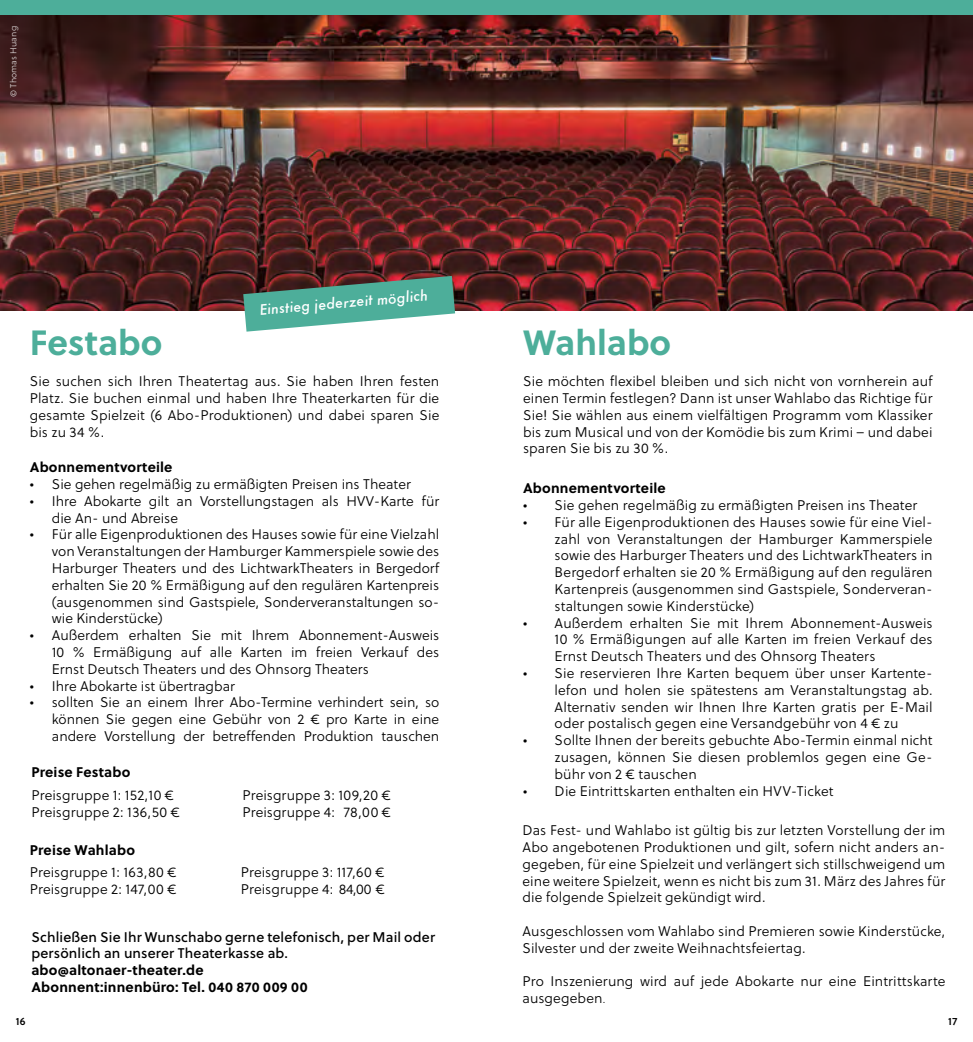
<style>
.page{position:relative;width:973px;height:1042px;background:#fff}
.page>*{position:absolute;margin:0;border:0;box-sizing:border-box;transform-origin:0 0}
.t1{font:700 35px "Soleil";color:#4dae9a}
.t2{font:14px/16.8px "Soleil Lt";letter-spacing:.005em;color:#000;text-align:justify}
.t3{font:700 14px/16.8px "Soleil";letter-spacing:.015em;color:#000}
.t4{font:14px/16.8px "Soleil Bk";letter-spacing:.01em;color:#000}
.t5{font:italic 500 14px "Futura";color:#fff}
.t6{font:10.5px "Soleil Sb";color:#000}
.t7{font:8.75px "Soleil Lt";letter-spacing:.02em;color:#fff}
.s1{font-size:10.5px}
</style>
<div class="page">
<img style="left:0;top:15px;width:972px;height:295px">
<div style="left:0;top:0;width:972px;height:15px;background:#4dae9a"></div>
<svg style="left:243px;top:276px;width:212px;height:56px"></svg>
<p class="t7" style="left:7px;top:97px;width:72px;rotate:-90deg">© Thomas Huang</p>
<p class="t5" style="left:259px;top:300px;width:170px;rotate:-5deg">Einstieg jederzeit möglich</p>
<h1 class="t1" style="left:30px;top:315px;width:134px">Festabo</h1>
<p class="t2" style="left:30px;top:373px;width:411px">Sie suchen sich Ihren Theatertag aus. Sie haben Ihren festen Platz. Sie buchen einmal und haben Ihre Theaterkarten für die gesamte Spielzeit (6 Abo-Produktionen) und dabei sparen Sie bis zu 34 %.</p>
<p class="t3" style="left:30px;top:458px;width:144px">Abonnementvorteile</p>
<p class="t2" style="left:30px;top:475px;width:382px">• Sie gehen regelmäßig zu ermäßigten Preisen ins Theater</p>
<p class="t2" style="left:52px;top:492px;width:389px;text-indent:-22px">• Ihre Abokarte gilt an Vorstellungstagen als HVV-Karte für die An- und Abreise</p>
<p class="t2" style="left:52px;top:526px;width:389px;text-indent:-22px">• Für alle Eigenproduktionen des Hauses sowie für eine Vielzahl von Veranstaltungen der Hamburger Kammerspiele sowie des Harburger Theaters und des LichtwarkTheaters in Bergedorf erhalten Sie 20 % Ermäßigung auf den regulären Kartenpreis (ausgenommen sind Gastspiele, Sonderveranstaltungen so&shy;wie Kinderstücke)</p>
<p class="t2" style="left:52px;top:627px;width:389px;text-indent:-22px">• Außerdem erhalten Sie mit Ihrem Abonnement-Ausweis 10 % Ermäßigung auf alle Karten im freien Verkauf des Ernst Deutsch Theaters und des Ohnsorg Theaters</p>
<p class="t2" style="left:30px;top:677px;width:207px">• Ihre Abokarte ist übertragbar</p>
<p class="t2" style="left:52px;top:694px;width:389px;text-indent:-22px">• sollten Sie an einem Ihrer Abo-Termine verhindert sein, so können Sie gegen eine Gebühr von 2 € pro Karte in eine andere Vorstellung der betreffenden Produktion tauschen</p>
<p class="t3" style="left:31px;top:763px;width:100px">Preise Festabo</p>
<p class="t2" style="left:31px;top:786px;width:150px">Preisgruppe 1: 152,10 €<br>Preisgruppe 2: 136,50 €</p>
<p class="t2" style="left:242px;top:786px;width:150px">Preisgruppe 3: 109,20 €<br>Preisgruppe 4: 78,00 €</p>
<p class="t3" style="left:30px;top:841px;width:107px">Preise Wahlabo</p>
<p class="t2" style="left:30px;top:864px;width:148px">Preisgruppe 1: 163,80 €<br>Preisgruppe 2: 147,00 €</p>
<p class="t2" style="left:241px;top:864px;width:145px">Preisgruppe 3: 117,60 €<br>Preisgruppe 4: 84,00 €</p>
<p class="t4" style="left:31px;top:927px;width:405px">Schließen Sie Ihr Wunschabo gerne telefonisch, per Mail oder persönlich an unserer Theaterkasse ab.</p>
<p class="t3" style="left:31px;top:961px;width:278px">abo@altonaer-theater.de<br>Abonnent:innenbüro: Tel. 040 870 009 00</p>
<h1 class="t1" style="left:523px;top:315px;width:149px">Wahlabo</h1>
<p class="t2" style="left:523px;top:373px;width:411px">Sie möchten flexibel bleiben und sich nicht von vornherein auf einen Termin festlegen? Dann ist unser Wahlabo das Richtige für Sie! Sie wählen aus einem vielfältigen Programm vom Klassiker bis zum Musical und von der Komödie bis zum Krimi – und dabei sparen Sie bis zu 30 %.</p>
<p class="t3" style="left:523px;top:479px;width:144px">Abonnementvorteile</p>
<p class="t2" style="left:523px;top:496px;width:395px">• Sie gehen regelmäßig zu ermäßigten Preisen ins Theater</p>
<p class="t2" style="left:554px;top:513px;width:379px;text-indent:-32px">• Für alle Eigenproduktionen des Hauses sowie für eine Viel&shy;zahl von Veranstaltungen der Hamburger Kammerspiele sowie des Harburger Theaters und des LichtwarkTheaters in Bergedorf erhalten sie 20 % Ermäßigung auf den regulären Kartenpreis (ausgenommen sind Gastspiele, Sonderveran&shy;staltungen sowie Kinderstücke)</p>
<p class="t2" style="left:554px;top:614px;width:379px;text-indent:-32px">• Außerdem erhalten Sie mit Ihrem Abonnement-Ausweis 10 % Ermäßigungen auf alle Karten im freien Verkauf des Ernst Deutsch Theaters und des Ohnsorg Theaters</p>
<p class="t2" style="left:554px;top:664px;width:379px;text-indent:-32px">• Sie reservieren Ihre Karten bequem über unser Kartente&shy;lefon und holen sie spätestens am Veranstaltungstag ab.<br>Alternativ senden wir Ihnen Ihre Karten gratis per E-Mail oder postalisch gegen eine Versandgebühr von 4 € zu</p>
<p class="t2" style="left:554px;top:732px;width:379px;text-indent:-32px">• Sollte Ihnen der bereits gebuchte Abo-Termin einmal nicht zusagen, können Sie diesen problemlos gegen eine Ge&shy;bühr von 2 € tauschen</p>
<p class="t2" style="left:523px;top:782px;width:312px">• Die Eintrittskarten enthalten ein HVV-Ticket</p>
<p class="t2" style="left:522px;top:822px;width:424px">Das Fest- und Wahlabo ist gültig bis zur letzten Vorstellung der im Abo angebotenen Produktionen und gilt, sofern nicht anders an&shy;gegeben, für eine Spielzeit und verlängert sich stillschweigend um eine weitere Spielzeit, wenn es nicht bis zum 31. März des Jahres für die folgende Spielzeit gekündigt wird.</p>
<p class="t2" style="left:522px;top:922px;width:424px">Ausgeschlossen vom Wahlabo sind Premieren sowie Kinderstücke,<br>Silvester und der zweite Weihnachtsfeiertag.</p>
<p class="t2" style="left:522px;top:973px;width:424px">Pro Inszenierung wird auf jede Abokarte nur eine Eintrittskarte ausgegeben<span class="s1">.</span></p>
<p class="t6" style="left:16px;top:1013px;width:11px">16</p>
<p class="t6" style="left:948px;top:1013px;width:11px">17</p>
</div>
